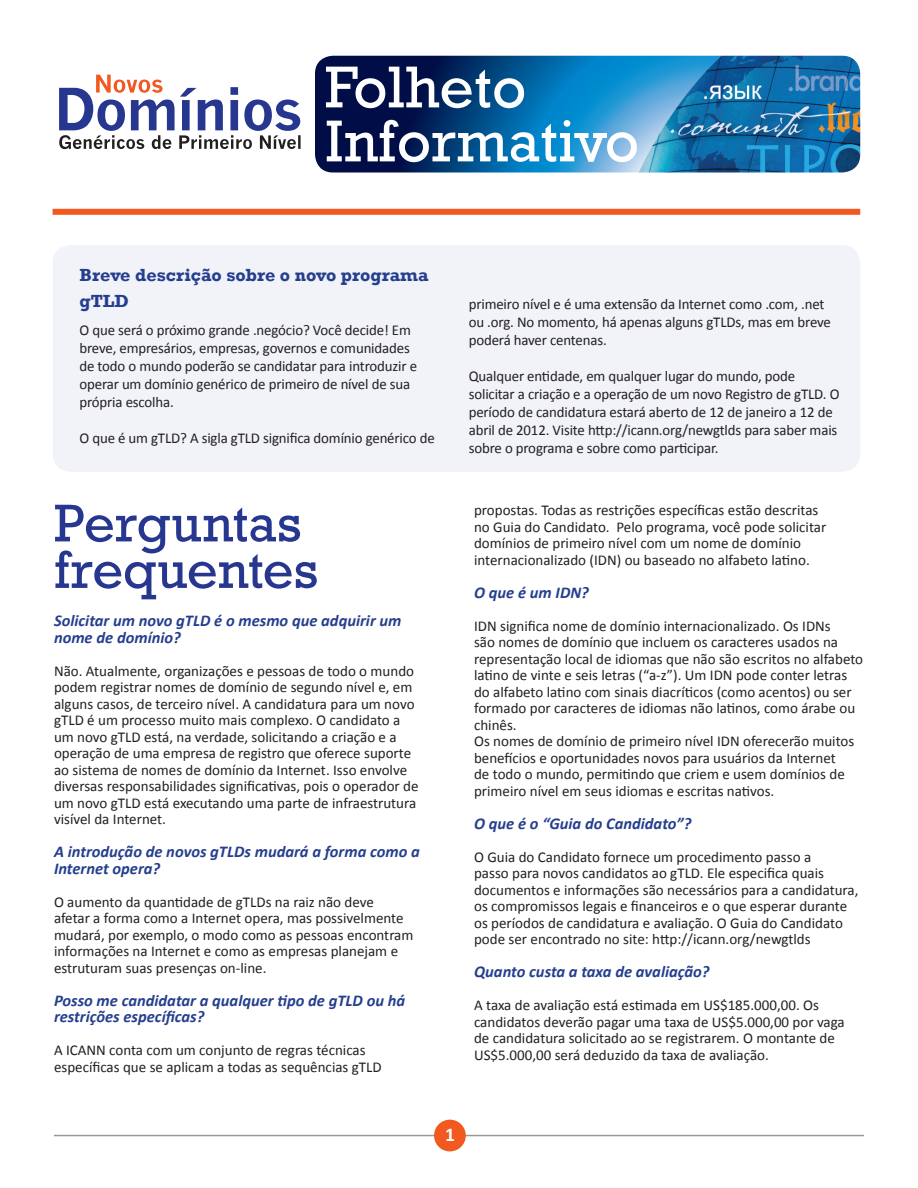
<style>
.page{position:relative;width:918px;height:1188px;background:#fff}
.page>*{position:absolute;margin:0;border:0;box-sizing:border-box;transform-origin:0 0}
.t1{font:60px/54px "Rockwell";color:#fff}
.t2{font:54px/46.5px "Rockwell";letter-spacing:-.005em;color:#273790}
.t3{font:700 19.65px "Calibri";color:#fff}
.Paragraph_Style_1{font:700 18px/25.5px "Rockwell";color:#253f8e}
.t4{font:italic 700 16.5px/16.5px "Calibri";color:#253f8e}
.t5{font:15px/16.5px "Calibri";color:#231f20}
</style>
<div class="page">
<hr style="left:54px;top:1135px;width:810px;height:1px;background:#989999">
<div style="left:434px;top:1120px;width:32px;height:31px;background:#f15921;border-radius:50%"></div>
<img style="left:315px;top:56px;width:545px;height:116px">
<div style="left:53px;top:245px;width:807px;height:227px;background:#f1f3f9;border-radius:18px"></div>
<div style="left:53px;top:209px;width:807px;height:6px;background:#f15921"></div>
<svg style="left:59px;top:75px;width:242px;height:74px"></svg>
<p class="t1" style="left:325px;top:61px;width:316px">Folheto<br>Informativo</p>
<p class="Paragraph_Style_1" style="left:80px;top:263px;width:351px">Breve descrição sobre o novo programa gTLD</p>
<p class="t5" style="left:80px;top:321px;width:339px;line-height:18px">O que será o próximo grande .negócio? Você decide! Em breve, empresários, empresas, governos e comunidades de todo o mundo poderão se candidatar para introduzir e operar um domínio genérico de primeiro de nível de sua própria escolha.</p>
<p class="t5" style="left:80px;top:430px;width:357px">O que é um gTLD? A sigla gTLD significa domínio genérico de</p>
<p class="t2" style="left:54px;top:501px;width:266px">Perguntas frequentes</p>
<p class="t4" style="left:54px;top:612px;width:349px">Solicitar um novo gTLD é o mesmo que adquirir um nome de domínio?</p>
<p class="t5" style="left:54px;top:662px;width:366px">Não. Atualmente, organizações e pessoas de todo o mundo podem registrar nomes de domínio de segundo nível e, em alguns casos, de terceiro nível. A candidatura para um novo gTLD é um processo muito mais complexo. O candidato a um novo gTLD está, na verdade, solicitando a criação e a operação de uma empresa de registro que oferece suporte ao sistema de nomes de domínio da Internet. Isso envolve diversas responsabilidades significativas, pois o operador de um novo gTLD está executando uma parte de infraestrutura visível da Internet.</p>
<p class="t4" style="left:54px;top:843px;width:367px">A introdução de novos gTLDs mudará a forma como a<br>Internet opera?</p>
<p class="t5" style="left:54px;top:893px;width:361px">O aumento da quantidade de gTLDs na raiz não deve afetar a forma como a Internet opera, mas possivelmente mudará, por exemplo, o modo como as pessoas encontram informações na Internet e como as empresas planejam e estruturam suas presenças on-line.</p>
<p class="t4" style="left:54px;top:991px;width:353px">Posso me candidatar a qualquer tipo de gTLD ou há restrições específicas?</p>
<p class="t5" style="left:54px;top:1041px;width:329px">A ICANN conta com um conjunto de regras técnicas específicas que se aplicam a todas as sequências gTLD</p>
<p class="t5" style="left:469px;top:295px;width:364px;line-height:18px">primeiro nível e é uma extensão da Internet como .com, .net ou .org. No momento, há apenas alguns gTLDs, mas em breve poderá haver centenas.</p>
<p class="t5" style="left:469px;top:367px;width:372px;line-height:18px">Qualquer entidade, em qualquer lugar do mundo, pode solicitar a criação e a operação de um novo Registro de gTLD. O período de candidatura estará aberto de 12 de janeiro a 12 de abril de 2012. Visite http://icann.org/newgtlds para saber mais sobre o programa e sobre como participar.</p>
<p class="t5" style="left:474px;top:501px;width:354px">propostas. Todas as restrições específicas estão descritas no Guia do Candidato. Pelo programa, você pode solicitar domínios de primeiro nível com um nome de domínio internacionalizado (IDN) ou baseado no alfabeto latino.</p>
<p class="t4" style="left:474px;top:583px;width:116px">O que é um IDN?</p>
<p class="t5" style="left:474px;top:617px;width:391px">IDN significa nome de domínio internacionalizado. Os IDNs<br>são nomes de domínio que incluem os caracteres usados na representação local de idiomas que não são escritos no alfabeto latino de vinte e seis letras (“a-z”). Um IDN pode conter letras do alfabeto latino com sinais diacríticos (como acentos) ou ser formado por caracteres de idiomas não latinos, como árabe ou chinês.</p>
<p class="t5" style="left:474px;top:732px;width:382px">Os nomes de domínio de primeiro nível IDN oferecerão muitos benefícios e oportunidades novos para usuários da Internet de todo o mundo, permitindo que criem e usem domínios de primeiro nível em seus idiomas e escritas nativos.</p>
<p class="t4" style="left:474px;top:814px;width:219px">O que é o “Guia do Candidato”?</p>
<p class="t5" style="left:474px;top:848px;width:386px">O Guia do Candidato fornece um procedimento passo a<br>passo para novos candidatos ao gTLD. Ele especifica quais documentos e informações são necessários para a candidatura, os compromissos legais e financeiros e o que esperar durante os períodos de candidatura e avaliação. O Guia do Candidato pode ser encontrado no site: http://icann.org/newgtlds</p>
<p class="t4" style="left:474px;top:963px;width:237px">Quanto custa a taxa de avaliação?</p>
<p class="t5" style="left:474px;top:996px;width:372px">A taxa de avaliação está estimada em US$185.000,00. Os candidatos deverão pagar uma taxa de US$5.000,00 por vaga de candidatura solicitado ao se registrarem. O montante de US$5.000,00 será deduzido da taxa de avaliação.</p>
<p class="t3" style="left:445px;top:1122px;width:11px">1</p>
</div>
